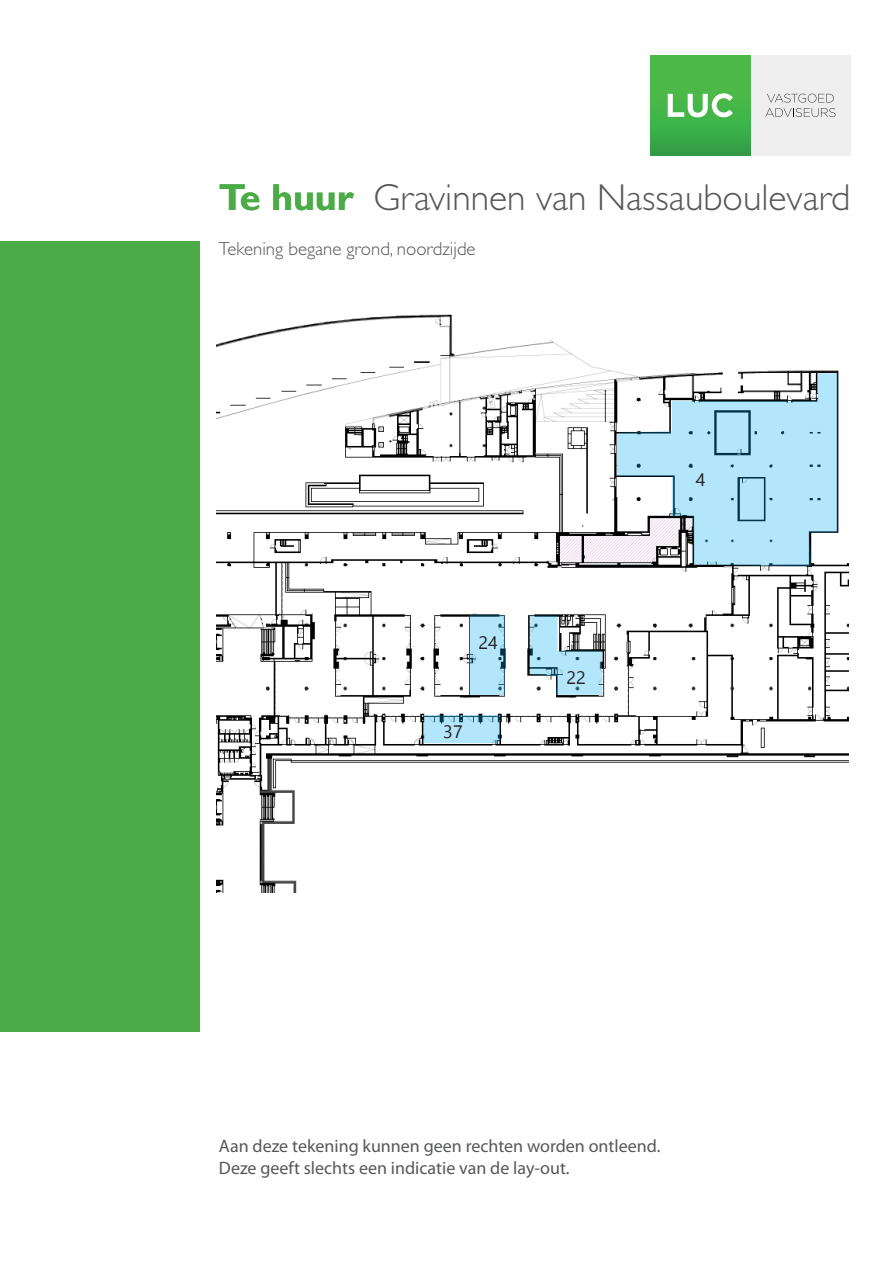
<style>
.page{position:relative;width:893px;height:1263px;background:#fff}
.page>*{position:absolute;margin:0;border:0;box-sizing:border-box;transform-origin:0 0}
.t1{font:300 37.65px "Gill Sans";color:#57585a}
.t2{font:700 37.65px "Gill Sans";color:#4aab47}
.t3{font:300 18.75px "Gill Sans";color:#57585a}
.t4{font:18px "Myriad Pro";color:#57585a}
.t5{font:18px "Gadugi";color:#231f20}
</style>
<div class="page">
<div style="left:0;top:241px;width:200px;height:791px;background:#4aab47"></div>
<img style="left:217px;top:315px;width:631px;height:577px">
<div style="left:709px;top:330px;width:20px;height:25px;background:#fff"></div>
<div style="left:750px;top:55px;width:100px;height:100px;background:#edeeed"></div>
<svg style="left:765px;top:94px;width:70px;height:23px"></svg>
<div style="left:650px;top:55px;width:100px;height:100px;background:linear-gradient(to bottom,#51bf48,#35a748)"></div>
<svg style="left:668px;top:93px;width:65px;height:24px"></svg>
<svg style="left:470px;top:615px;width:35px;height:80px;background:#a3d6ea"></svg>
<svg style="left:530px;top:615px;width:72px;height:80px"></svg>
<svg style="left:617px;top:369px;width:221px;height:198px"></svg>
<svg style="left:423px;top:715px;width:77px;height:28px;background:#a0d3e7"></svg>
<p class="t1" style="left:373px;top:176px;width:478px">Gravinnen van Nassauboulevard</p>
<p class="t3" style="left:219px;top:238px;width:258px">Tekening begane grond, noordzijde</p>
<p class="t2" style="left:219px;top:175px;width:136px">Te huur</p>
<p class="t5" style="left:478px;top:632px;width:21px">24</p>
<p class="t5" style="left:443px;top:721px;width:21px">37</p>
<p class="t5" style="left:567px;top:667px;width:21px">22</p>
<p class="t5" style="left:696px;top:468px;width:11px">4</p>
<p class="t4" style="left:219px;top:1135px;width:443px">Aan deze tekening kunnen geen rechten worden ontleend.</p>
<p class="t4" style="left:219px;top:1157px;width:352px">Deze geeft slechts een indicatie van de lay-out.</p>
</div>
